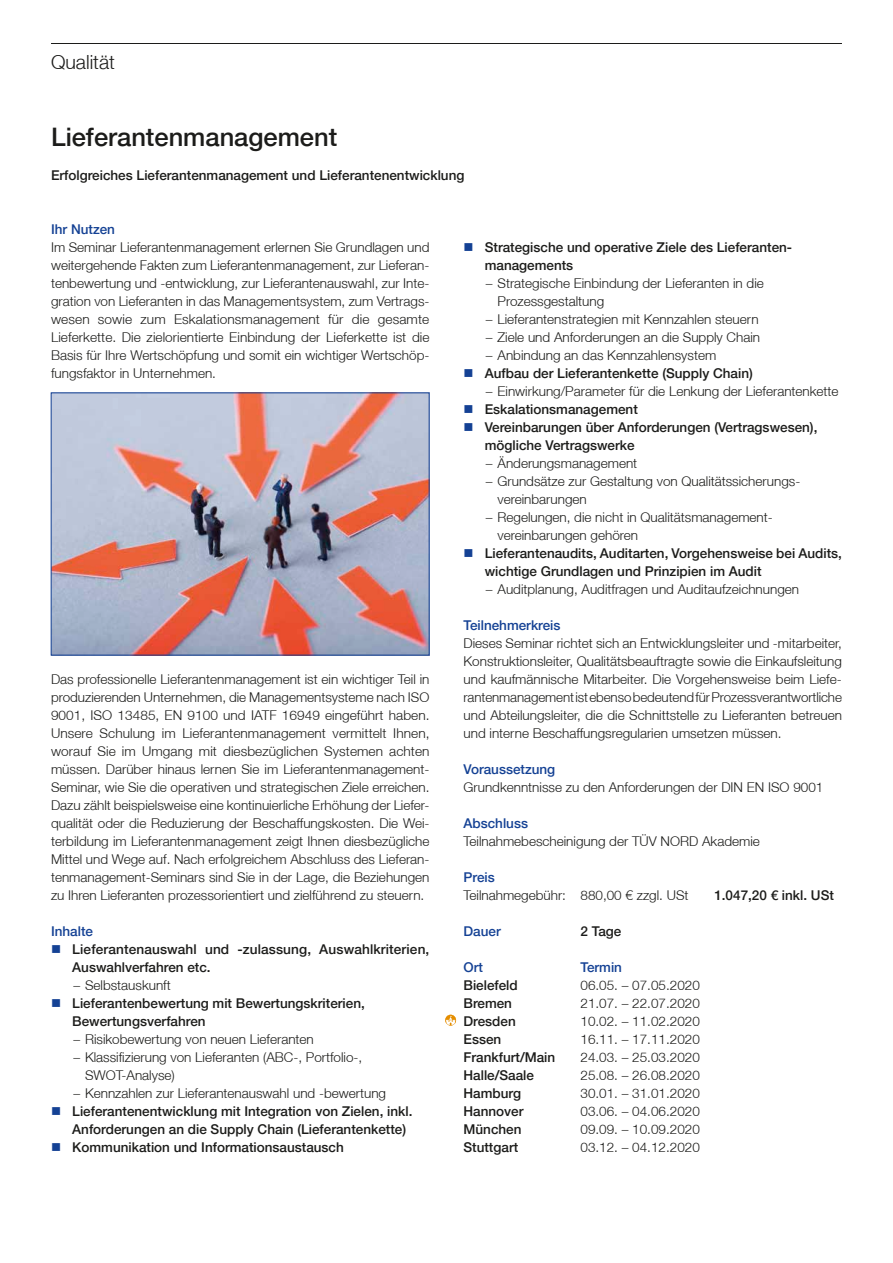
<style>
.page{position:relative;width:893px;height:1263px;background:#fff}
.page>*{position:absolute;margin:0;border:0;box-sizing:border-box;transform-origin:0 0}
.t1{font:500 25.5px "Helvetica Neue LT";color:#1c1c1a}
.t2{font:300 19.5px "Helvetica Neue LT";color:#1c1c1a}
.t3{font:300 13.5px/18px "Helvetica Neue LT";color:#1c1c1a}
.t4{font:500 13.5px/18px "Helvetica Neue LT";color:#1c1c1a}
.t5{font:500 13.5px "Helvetica Neue LT";color:#144194}
</style>
<div class="page">
<hr style="left:51px;top:43px;width:791px;height:1px;background:#1c1c1a">
<svg style="left:445px;top:1015px;width:11px;height:10px"></svg>
<img style="left:53px;top:395px;width:374px;height:258px">
<h2 class="t2" style="left:51px;top:50px;width:65px">Qualität</h2>
<h1 class="t1" style="left:51px;top:121px;width:288px">Lieferantenmanagement</h1>
<p class="t4" style="left:51px;top:166px;width:415px">Erfolgreiches Lieferantenmanagement und Lieferantenentwicklung</p>
<p class="t5" style="left:51px;top:221px;width:66px">Ihr Nutzen</p>
<p class="t3" style="left:51px;top:238px;width:380px;text-align:justify">Im Seminar Lieferantenmanagement erlernen Sie Grundlagen und weitergehende Fakten zum Lieferantenmanagement, zur Lieferan&shy;tenbewertung und -entwicklung, zur Lieferantenauswahl, zur Inte&shy;gration von Lieferanten in das Managementsystem, zum Vertrags&shy;wesen sowie zum Eskalationsmanagement für die gesamte Lieferkette. Die zielorientierte Einbindung der Lieferkette ist die Basis für Ihre Wertschöpfung und somit ein wichtiger Wertschöp&shy;fungsfaktor in Unternehmen.</p>
<p class="t3" style="left:51px;top:670px;width:380px;text-align:justify">Das professionelle Lieferantenmanagement ist ein wichtiger Teil in produzierenden Unternehmen, die Managementsysteme nach ISO 9001, ISO 13485, EN 9100 und IATF 16949 eingeführt haben.<br>Unsere Schulung im Lieferantenmanagement vermittelt Ihnen, worauf Sie im Umgang mit diesbezüglichen Systemen achten müssen. Darüber hinaus lernen Sie im Lieferantenmanagement-Seminar, wie Sie die operativen und strategischen Ziele erreichen.<br>Dazu zählt beispielsweise eine kontinuierliche Erhöhung der Liefer&shy;qualität oder die Reduzierung der Beschaffungskosten. Die Wei&shy;terbildung im Lieferantenmanagement zeigt Ihnen diesbezügliche Mittel und Wege auf. Nach erfolgreichem Abschluss des Lieferan&shy;tenmanagement-Seminars sind Sie in der Lage, die Beziehungen zu Ihren Lieferanten prozessorientiert und zielführend zu steuern.</p>
<p class="t5" style="left:51px;top:923px;width:44px">Inhalte</p>
<p class="t4" style="left:72px;top:940px;width:359px">Lieferantenauswahl und -zulassung, Auswahlkriterien,<br>Auswahlverfahren etc.</p>
<p class="t3" style="left:73px;top:976px;width:99px">– Selbstauskunft</p>
<p class="t4" style="left:72px;top:994px;width:294px">Lieferantenbewertung mit Bewertungskriterien,<br>Bewertungsverfahren</p>
<p class="t3" style="left:73px;top:1030px;width:242px">– Risikobewertung von neuen Lieferanten</p>
<p class="t3" style="left:85px;top:1048px;width:279px;text-indent:-12px">– Klassifizierung von Lieferanten (ABC-, Portfolio-,<br>SWOT-Analyse)</p>
<p class="t3" style="left:73px;top:1084px;width:314px">– Kennzahlen zur Lieferantenauswahl und -bewertung</p>
<p class="t4" style="left:72px;top:1102px;width:342px">Lieferantenentwicklung mit Integration von Zielen, inkl.<br>Anforderungen an die Supply Chain (Lieferantenkette)<br>Kommunikation und Informationsaustausch</p>
<p class="t4" style="left:485px;top:238px;width:308px">Strategische und operative Ziele des Lieferanten&shy;managements</p>
<p class="t3" style="left:497px;top:274px;width:268px;text-indent:-12px">– Strategische Einbindung der Lieferanten in die<br>Prozessgestaltung</p>
<p class="t3" style="left:486px;top:310px;width:274px">– Lieferantenstrategien mit Kennzahlen steuern</p>
<p class="t3" style="left:486px;top:328px;width:276px">– Ziele und Anforderungen an die Supply Chain</p>
<p class="t3" style="left:486px;top:346px;width:232px">– Anbindung an das Kennzahlensystem</p>
<p class="t4" style="left:485px;top:364px;width:270px">Aufbau der Lieferantenkette (Supply Chain)</p>
<p class="t3" style="left:486px;top:382px;width:354px">– Einwirkung/Parameter für die Lenkung der Lieferantenkette</p>
<p class="t4" style="left:485px;top:400px;width:334px">Eskalationsmanagement<br>Vereinbarungen über Anforderungen (Vertragswesen), mögliche Vertragswerke</p>
<p class="t3" style="left:486px;top:454px;width:153px">– Änderungsmanagement</p>
<p class="t3" style="left:497px;top:472px;width:303px;text-indent:-12px">– Grundsätze zur Gestaltung von Qualitätssicherungs&shy;vereinbarungen</p>
<p class="t3" style="left:497px;top:508px;width:275px;text-indent:-12px">– Regelungen, die nicht in Qualitätsmanagement&shy;vereinbarungen gehören</p>
<p class="t4" style="left:485px;top:544px;width:359px">Lieferantenaudits, Auditarten, Vorgehensweise bei Audits, wichtige Grundlagen und Prinzipien im Audit</p>
<p class="t3" style="left:486px;top:580px;width:315px">– Auditplanung, Auditfragen und Auditaufzeichnungen</p>
<p class="t5" style="left:463px;top:617px;width:99px">Teilnehmerkreis</p>
<p class="t3" style="left:463px;top:634px;width:380px;text-align:justify">Dieses Seminar richtet sich an Entwicklungsleiter und -mitarbeiter, Konstruktionsleiter, Qualitätsbeauftragte sowie die Einkaufsleitung und kaufmännische Mitarbeiter. Die Vorgehensweise beim Liefe&shy;rantenmanagement ist ebenso bedeutend für Prozessverantwortliche und Abteilungsleiter, die die Schnittstelle zu Lieferanten betreuen und interne Beschaffungsregularien umsetzen müssen.</p>
<p class="t5" style="left:463px;top:761px;width:93px">Voraussetzung</p>
<p class="t3" style="left:463px;top:778px;width:361px">Grundkenntnisse zu den Anforderungen der DIN EN ISO 9001</p>
<p class="t5" style="left:463px;top:815px;width:66px">Abschluss</p>
<p class="t3" style="left:463px;top:832px;width:298px">Teilnahmebescheinigung der TÜV NORD Akademie</p>
<p class="t5" style="left:463px;top:869px;width:33px">Preis</p>
<p class="t3" style="left:463px;top:886px;width:227px">Teilnahmegebühr: 880,00 € zzgl. USt</p>
<p class="t4" style="left:714px;top:886px;width:121px">1.047,20 € inkl. USt</p>
<p class="t5" style="left:463px;top:923px;width:39px">Dauer</p>
<p class="t4" style="left:580px;top:922px;width:42px">2 Tage</p>
<p class="t5" style="left:463px;top:959px;width:21px">Ort</p>
<p class="t5" style="left:580px;top:959px;width:43px">Termin</p>
<p class="t4" style="left:463px;top:976px;width:56px">Bielefeld</p>
<p class="t3" style="left:580px;top:976px;width:121px">06.05. – 07.05.2020</p>
<p class="t4" style="left:463px;top:994px;width:50px">Bremen</p>
<p class="t3" style="left:580px;top:994px;width:121px">21.07. – 22.07.2020</p>
<p class="t4" style="left:463px;top:1012px;width:54px">Dresden</p>
<p class="t3" style="left:580px;top:1012px;width:121px">10.02. – 11.02.2020</p>
<p class="t4" style="left:463px;top:1030px;width:39px">Essen</p>
<p class="t3" style="left:580px;top:1030px;width:121px">16.11. – 17.11.2020</p>
<p class="t4" style="left:463px;top:1048px;width:93px">Frankfurt/Main</p>
<p class="t3" style="left:580px;top:1048px;width:121px">24.03. – 25.03.2020</p>
<p class="t4" style="left:463px;top:1066px;width:72px">Halle/Saale</p>
<p class="t3" style="left:580px;top:1066px;width:121px">25.08. – 26.08.2020</p>
<p class="t4" style="left:463px;top:1084px;width:59px">Hamburg</p>
<p class="t3" style="left:580px;top:1084px;width:121px">30.01. – 31.01.2020</p>
<p class="t4" style="left:463px;top:1102px;width:62px">Hannover</p>
<p class="t3" style="left:580px;top:1102px;width:121px">03.06. – 04.06.2020</p>
<p class="t4" style="left:463px;top:1120px;width:60px">München</p>
<p class="t3" style="left:580px;top:1120px;width:121px">09.09. – 10.09.2020</p>
<p class="t4" style="left:463px;top:1138px;width:56px">Stuttgart</p>
<p class="t3" style="left:580px;top:1138px;width:121px">03.12. – 04.12.2020</p>
</div>
